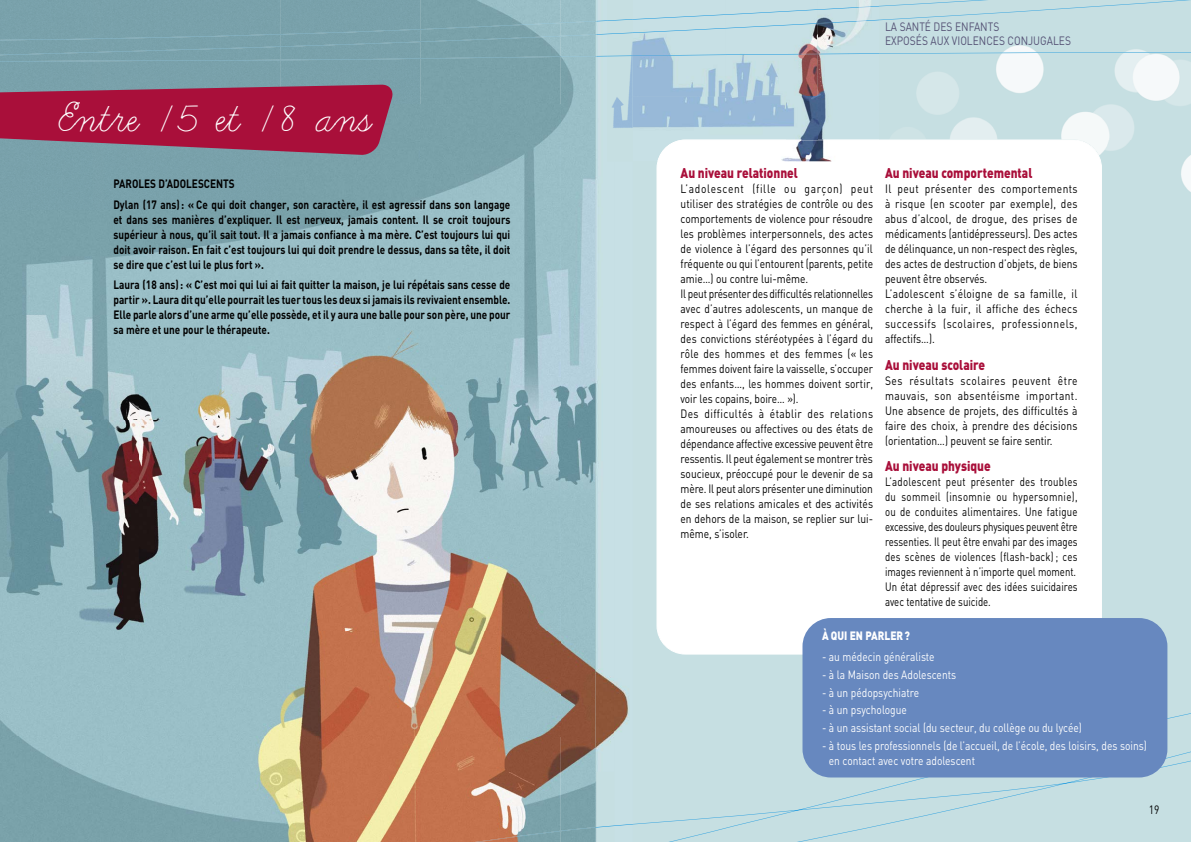
<style>
.page{position:relative;width:1191px;height:842px;background:#fff}
.page>*{position:absolute;margin:0;border:0;box-sizing:border-box;transform-origin:0 0}
.t1{font:32px "Abc Cursive";color:#fff;scale:.94 1}
.t2{font:900 14px "DIN";color:#a90f3a;scale:.85 1}
.t3{font:12px/15px "DIN";color:#000;scale:.85 1}
.t4{font:700 12px/15px "DIN";color:#000;text-align:justify;scale:.83 1}
.t5{font:12px/15px "DIN";letter-spacing:.02em;color:#000;scale:.85 1}
.t6{font:12px/15px "DIN";color:#000;text-align:justify;scale:.8 1}
.t7{font:12px/15px "DIN";color:#fff;scale:.85 1}
.t8{font:12px/14px "DIN";color:#545174;scale:.85 1}
.t9{font:900 12px "DIN";color:#fff;scale:.85 1}
</style>
<div class="page">
<img style="left:817px;top:64px;width:374px;height:76px">
<div style="left:614px;top:161px;width:53px;height:542px;background:#c6dfe2"></div>
<img style="left:1102px;top:140px;width:89px;height:35px">
<svg style="left:817px;top:0;width:374px;height:64px;fill:#c6dfe2"></svg>
<div style="left:614px;top:703px;width:577px;height:139px;background:#c6dfe2"></div>
<img style="left:0;top:0;width:614px;height:842px">
<img style="left:0;top:32px;width:357px;height:30px">
<img style="left:357px;top:20px;width:250px;height:40px">
<img style="left:475px;top:824px;width:157px;height:18px">
<svg style="left:656px;top:139px;width:446px;height:515px"></svg>
<svg style="left:0;top:85px;width:394px;height:70px"></svg>
<div style="left:802px;top:618px;width:365px;height:159px;background:#6788bf;border-radius:28px"></div>
<img style="left:632px;top:0;width:185px;height:97px">
<img style="left:632px;top:97px;width:154px;height:64px">
<img style="left:786px;top:97px;width:31px;height:42px">
<img style="left:632px;top:8px;width:216px;height:48px">
<img style="left:848px;top:6px;width:31px;height:48px">
<img style="left:607px;top:0;width:25px;height:161px">
<img style="left:607px;top:19px;width:25px;height:37px">
<img style="left:657px;top:139px;width:222px;height:22px">
<h1 class="t1" style="left:58px;top:96px;width:335px">Entre 15 et 18 ans</h1>
<p class="t4" style="left:113px;top:173px;width:480px;line-height:20.7px">PAROLES D’ADOLESCENTS<br>Dylan (17 ans) : « Ce qui doit changer, son caractère, il est agressif dans son langage</p>
<p class="t4" style="left:113px;top:211px;width:480px">et dans ses manières d’expliquer. Il est nerveux, jamais content. Il se croit toujours supérieur à nous, qu’il sait tout. Il a jamais confiance à ma mère. C’est toujours lui qui doit avoir raison. En fait c’est toujours lui qui doit prendre le dessus, dans sa tête, il doit se dire que c’est lui le plus fort ».</p>
<p class="t4" style="left:113px;top:277px;width:480px">Laura (18 ans) : « C’est moi qui lui ai fait quitter la maison, je lui répétais sans cesse de partir ». Laura dit qu’elle pourrait les tuer tous les deux si jamais ils revivaient ensemble.<br>Elle parle alors d’une arme qu’elle possède, et il y aura une balle pour son père, une pour sa mère et une pour le thérapeute.</p>
<p class="t8" style="left:885px;top:20px;width:220px">LA SANTÉ DES ENFANTS<br>EXPOSÉS AUX VIOLENCES CONJUGALES</p>
<p class="t2" style="left:680px;top:164px;width:140px">Au niveau relationnel</p>
<p class="t3" style="left:680px;top:181px;width:228px">L’adolescent (fille ou garçon) peut utiliser des stratégies de contrôle ou des comportements de violence pour résoudre les problèmes interpersonnels, des actes de violence à l’égard des personnes qu’il fréquente ou qui l’entourent (parents, petite amie…) ou contre lui-même.<br>Il peut présenter des difficultés relationnelles avec d’autres adolescents, un manque de respect à l’égard des femmes en général, des convictions stéréotypées à l’égard du rôle des hommes et des femmes (« les femmes doivent faire la vaisselle, s’occuper des enfants…, les hommes doivent sortir, voir les copains, boire… »).<br>Des difficultés à établir des relations amoureuses ou affectives ou des états de dépendance affective excessive peuvent être ressentis. Il peut également se montrer très soucieux, préoccupé pour le devenir de sa mère. Il peut alors présenter une diminution de ses relations amicales et des activités en dehors de la maison, se replier sur lui&shy;même, s’isoler.</p>
<p class="t2" style="left:885px;top:164px;width:175px">Au niveau comportemental</p>
<p class="t5" style="left:885px;top:181px;width:228px">Il peut présenter des comportements à risque (en scooter par exemple), des abus d’alcool, de drogue, des prises de médicaments (antidépresseurs). Des actes de délinquance, un non-respect des règles, des actes de destruction d’objets, de biens peuvent être observés.<br>L’adolescent s’éloigne de sa famille, il cherche à la fuir, il affiche des échecs successifs (scolaires, professionnels, affectifs…).</p>
<p class="t2" style="left:885px;top:355px;width:119px">Au niveau scolaire</p>
<p class="t3" style="left:885px;top:373px;width:228px;text-align:justify">Ses résultats scolaires peuvent être mauvais, son absentéisme important.<br>Une absence de projets, des difficultés à faire des choix, à prendre des décisions (orientation…) peuvent se faire sentir.</p>
<p class="t2" style="left:885px;top:457px;width:126px">Au niveau physique</p>
<p class="t6" style="left:885px;top:474px;width:242px">L’adolescent peut présenter des troubles du sommeil (insomnie ou hypersomnie), ou de conduites alimentaires. Une fatigue excessive, des douleurs physiques peuvent être ressenties. Il peut être envahi par des images des scènes de violences (flash-back) ; ces images reviennent à n’importe quel moment.<br>Un état dépressif avec des idées suicidaires avec tentative de suicide.</p>
<p class="t9" style="left:822px;top:628px;width:105px">À QUI EN PARLER ?</p>
<p class="t7" style="left:822px;top:649px;width:134px">- au médecin généraliste</p>
<p class="t7" style="left:822px;top:667px;width:159px">- à la Maison des Adolescents</p>
<p class="t7" style="left:822px;top:684px;width:116px">- à un pédopsychiatre</p>
<p class="t7" style="left:822px;top:702px;width:101px">- à un psychologue</p>
<p class="t7" style="left:822px;top:720px;width:307px">- à un assistant social (du secteur, du collège ou du lycée)</p>
<p class="t7" style="left:829px;top:738px;width:376px;text-indent:-7px">- à tous les professionnels (de l’accueil, de l’école, des loisirs, des soins) en contact avec votre adolescent</p>
<p class="t3" style="left:1148px;top:802px;width:14px">19</p>
</div>
